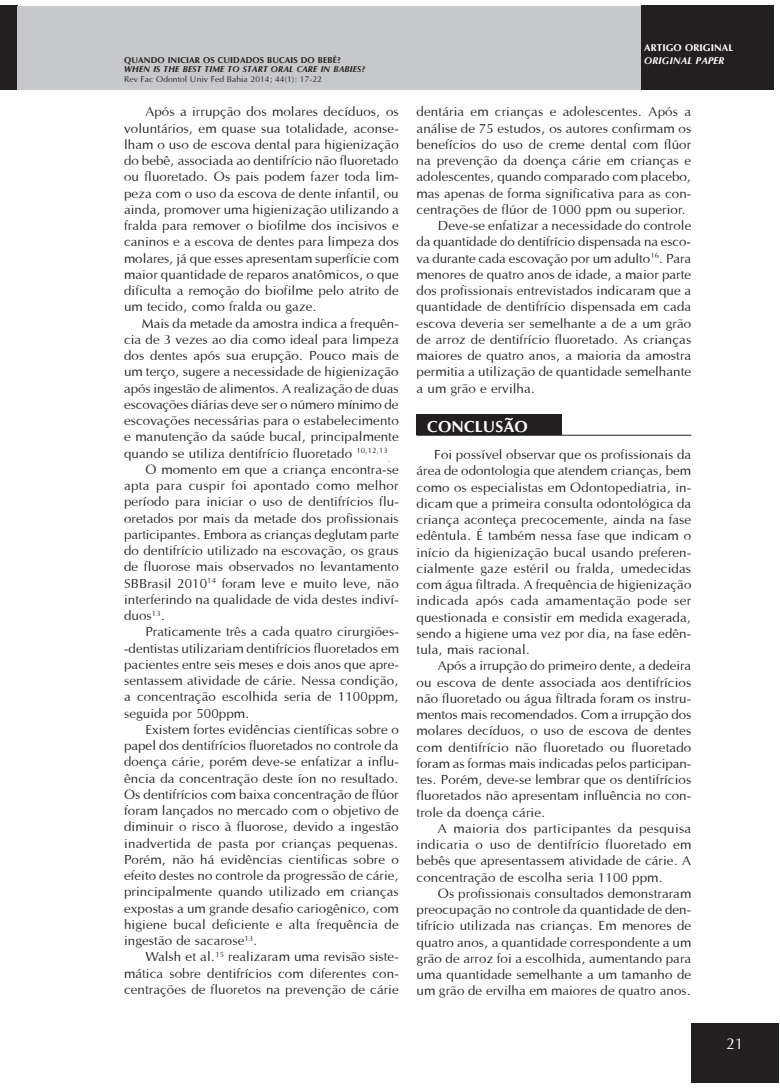
<style>
.page{position:relative;width:780px;height:1088px;background:#fff}
.page>*{position:absolute;margin:0;border:0;box-sizing:border-box;transform-origin:0 0}
.t1{font:700 16.25px "Optane";color:#fff}
.t2{font:16.25px "Optane";color:#fff}
.t3{font:13.75px/16.2px "Optane";color:#231f20;text-align:justify}
.t4{font:700 10px "Optane";color:#fff}
.t5{font:italic 700 10px "Optane";color:#fff}
.t6{font:italic 700 8.75px "Optane";color:#231f20}
.t7{font:8.75px "Optane";color:#231f20}
.t8{font:700 8.75px "Optane";color:#231f20}
.t9{font:8px "Optane";color:#231f20}
</style>
<div class="page">
<div style="left:0;top:6px;width:18px;height:84px;background:#231f20"></div>
<div style="left:18px;top:6px;width:638px;height:84px;background:#c7c8ca"></div>
<div style="left:641px;top:5px;width:133px;height:85px;background:#231f20"></div>
<div style="left:691px;top:1022px;width:88px;height:60px;background:#231f20"></div>
<hr style="left:416px;top:435px;width:275px;height:1px;background:#231f20">
<div style="left:416px;top:414px;width:146px;height:21px;background:#231f20"></div>
<p class="t8" style="left:124px;top:55px;width:218px">QUANDO INICIAR OS CUIDADOS BUCAIS DO BEBÊ?</p>
<p class="t6" style="left:124px;top:64px;width:243px">WHEN IS THE BEST TIME TO START ORAL CARE IN BABIES?</p>
<p class="t7" style="left:124px;top:74px;width:199px">Rev Fac Odontol Univ Fed Bahia 2014; 44(1): 17-22</p>
<p class="t3" style="left:124px;top:103px;width:276px;text-indent:21px">Após a irrupção dos molares decíduos, os voluntários, em quase sua totalidade, aconse&shy;lham o uso de escova dental para higienização do bebê, associada ao dentifrício não fluoretado ou fluoretado. Os pais podem fazer toda lim&shy;peza com o uso da escova de dente infantil, ou ainda, promover uma higienização utilizando a fralda para remover o biofilme dos incisivos e caninos e a escova de dentes para limpeza dos molares, já que esses apresentam superfície com maior quantidade de reparos anatômicos, o que dificulta a remoção do biofilme pelo atrito de um tecido, como fralda ou gaze.</p>
<p class="t3" style="left:124px;top:315px;width:276px;text-indent:18px">Mais da metade da amostra indica a frequên&shy;cia de 3 vezes ao dia como ideal para limpeza dos dentes após sua erupção. Pouco mais de um terço, sugere a necessidade de higienização após ingestão de alimentos. A realização de duas escovações diárias deve ser o número mínimo de escovações necessárias para o estabelecimento e manutenção da saúde bucal, principalmente quando se utiliza dentifrício fluoretado <sup>10,12,13</sup></p>
<p class="t9" style="left:388px;top:455px;width:4px">.</p>
<p class="t3" style="left:124px;top:461px;width:276px;text-indent:21px">O momento em que a criança encontra-se apta para cuspir foi apontado como melhor período para iniciar o uso de dentifrícios flu&shy;oretados por mais da metade dos profissionais participantes. Embora as crianças deglutam parte do dentifrício utilizado na escovação, os graus de fluorose mais observados no levantamento SBBrasil 2010<sup>14</sup> foram leve e muito leve, não interferindo na qualidade de vida destes indiví&shy;duos<sup>13</sup>.</p>
<p class="t3" style="left:124px;top:623px;width:276px;text-indent:21px">Praticamente três a cada quatro cirurgiões--dentistas utilizariam dentifrícios fluoretados em pacientes entre seis meses e dois anos que apre&shy;sentassem atividade de cárie. Nessa condição, a concentração escolhida seria de 1100ppm, seguida por 500ppm.</p>
<p class="t3" style="left:124px;top:721px;width:276px;text-indent:21px">Existem fortes evidências científicas sobre o papel dos dentifrícios fluoretados no controle da doença cárie, porém deve-se enfatizar a influ&shy;ência da concentração deste íon no resultado.<br>Os dentifrícios com baixa concentração de flúor foram lançados no mercado com o objetivo de diminuir o risco à fluorose, devido a ingestão inadvertida de pasta por crianças pequenas.<br>Porém, não há evidências cientificas sobre o efeito destes no controle da progressão de cárie, principalmente quando utilizado em crianças expostas a um grande desafio cariogênico, com higiene bucal deficiente e alta frequência de ingestão de sacarose<sup>13</sup>.</p>
<p class="t3" style="left:124px;top:948px;width:276px;text-indent:21px">Walsh et al.<sup>15</sup> realizaram uma revisão siste&shy;mática sobre dentifrícios com diferentes con&shy;centrações de fluoretos na prevenção de cárie</p>
<p class="t4" style="left:644px;top:42px;width:91px">ARTIGO ORIGINAL</p>
<p class="t5" style="left:644px;top:54px;width:82px">ORIGINAL PAPER</p>
<p class="t3" style="left:416px;top:103px;width:276px">dentária em crianças e adolescentes. Após a</p>
<p class="t3" style="left:416px;top:120px;width:276px">análise de 75 estudos, os autores confirmam os</p>
<p class="t3" style="left:416px;top:136px;width:276px">benefícios do uso de creme dental com flúor</p>
<p class="t3" style="left:416px;top:152px;width:276px">na prevenção da doença cárie em crianças e</p>
<p class="t3" style="left:416px;top:168px;width:276px">adolescentes, quando comparado com placebo,</p>
<p class="t3" style="left:416px;top:185px;width:276px">mas apenas de forma significativa para as con-</p>
<p class="t3" style="left:416px;top:201px;width:271px">centrações de flúor de 1000 ppm ou superior.</p>
<p class="t3" style="left:438px;top:217px;width:255px">Deve-se enfatizar a necessidade do controle</p>
<p class="t3" style="left:416px;top:233px;width:276px">da quantidade do dentifrício dispensada na esco-</p>
<p class="t3" style="left:416px;top:250px;width:276px">va durante cada escovação por um adulto<sup>16</sup>. Para</p>
<p class="t3" style="left:416px;top:266px;width:276px">menores de quatro anos de idade, a maior parte</p>
<p class="t3" style="left:416px;top:282px;width:276px">dos profissionais entrevistados indicaram que a</p>
<p class="t3" style="left:416px;top:298px;width:276px">quantidade de dentifrício dispensada em cada</p>
<p class="t3" style="left:416px;top:315px;width:276px">escova deveria ser semelhante a de a um grão</p>
<p class="t3" style="left:416px;top:331px;width:276px">de arroz de dentifrício fluoretado. As crianças</p>
<p class="t3" style="left:416px;top:347px;width:276px">maiores de quatro anos, a maioria da amostra</p>
<p class="t3" style="left:416px;top:363px;width:276px">permitia a utilização de quantidade semelhante</p>
<p class="t3" style="left:416px;top:380px;width:120px">a um grão e ervilha.</p>
<p class="t1" style="left:427px;top:417px;width:102px">CONCLUSÃO</p>
<p class="t3" style="left:416px;top:446px;width:276px;text-indent:18px">Foi possível observar que os profissionais da área de odontologia que atendem crianças, bem como os especialistas em Odontopediatria, in&shy;dicam que a primeira consulta odontológica da criança aconteça precocemente, ainda na fase edêntula. É também nessa fase que indicam o início da higienização bucal usando preferen&shy;cialmente gaze estéril ou fralda, umedecidas com água filtrada. A frequência de higienização indicada após cada amamentação pode ser questionada e consistir em medida exagerada, sendo a higiene uma vez por dia, na fase edên&shy;tula, mais racional.</p>
<p class="t3" style="left:416px;top:657px;width:276px;text-indent:21px">Após a irrupção do primeiro dente, a dedeira ou escova de dente associada aos dentifrícios não fluoretado ou água filtrada foram os instru&shy;mentos mais recomendados. Com a irrupção dos molares decíduos, o uso de escova de dentes com dentifrício não fluoretado ou fluoretado foram as formas mais indicadas pelos participan&shy;tes. Porém, deve-se lembrar que os dentifrícios fluoretados não apresentam influência no con&shy;trole da doença cárie.</p>
<p class="t3" style="left:416px;top:820px;width:276px;text-indent:21px">A maioria dos participantes da pesquisa indicaria o uso de dentifrício fluoretado em bebês que apresentassem atividade de cárie. A concentração de escolha seria 1100 ppm.</p>
<p class="t3" style="left:416px;top:885px;width:276px;text-indent:21px">Os profissionais consultados demonstraram preocupação no controle da quantidade de den&shy;tifrício utilizada nas crianças. Em menores de quatro anos, a quantidade correspondente a um grão de arroz foi a escolhida, aumentando para uma quantidade semelhante a um tamanho de um grão de ervilha em maiores de quatro anos.</p>
<p class="t2" style="left:726px;top:1034px;width:19px">21</p>
</div>
